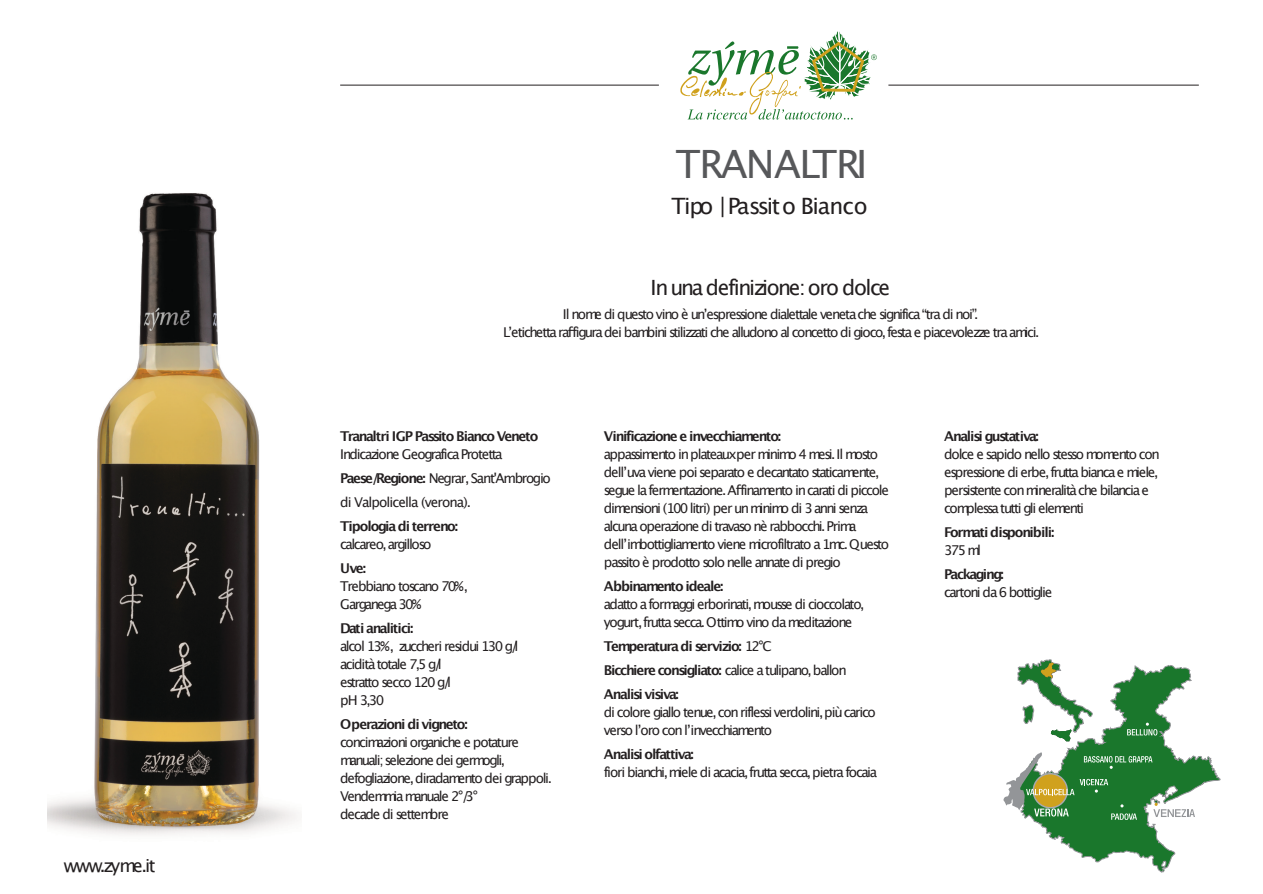
<style>
.page{position:relative;width:1263px;height:894px;background:#fff}
.page>*{position:absolute;margin:0;border:0;box-sizing:border-box;transform-origin:0 0}
.t1{font:39px "Lucida Grande";letter-spacing:-.045em;color:#57585a}
.t2{font:22.5px "Lucida Grande";letter-spacing:-.055em;color:#231f20}
.t3{font:21px "Lucida Grande";letter-spacing:-.07em;color:#231f20}
.t4{font:18px "Lucida Grande";letter-spacing:-.075em;color:#231f20}
.t5{font:13.5px/18px "Lucida Grande";letter-spacing:-.1em;color:#231f20}
.t6{font:700 13.5px/24px "Lucida Grande";letter-spacing:-.09em;color:#231f20}
.t7{font:700 13.5px "Lucida Grande";letter-spacing:-.11em;color:#231f20}
.t8{font:13.5px/18px "Lucida Grande";letter-spacing:-.12em;color:#231f20}
.t9{font:700 13.5px "Lucida Grande";letter-spacing:-.115em;color:#231f20}
.s1{font-weight:700}
.s2{font-weight:400}
</style>
<div class="page">
<svg style="left:680px;top:31px;width:197px;height:88px"></svg>
<hr style="left:340px;top:85px;width:319px;height:1px;background:#231f20">
<hr style="left:888px;top:85px;width:311px;height:1px;background:#231f20">
<svg style="left:1003px;top:659px;width:218px;height:214px"></svg>
<img style="left:48px;top:193px;width:249px;height:642px">
<h3 class="t4" style="left:64px;top:857px;width:93px">www.zyme.it</h3>
<h1 class="t1" style="left:676px;top:147px;width:193px">TRANALTRI</h1>
<h2 class="t2" style="left:671px;top:196px;width:198px">Tipo |Passito Bianco</h2>
<h3 class="t3" style="left:650px;top:279px;width:241px">In una definizione: oro dolce</h3>
<p class="t5" style="left:503px;top:306px;width:538px;text-align:center">Il nome di questo vino è unʼespressione dialettale veneta che significa “tra di noi”.<br>Lʼetichetta raffigura dei bambini stilizzati che alludono al concetto di gioco, festa e piacevolezze tra amici.</p>
<p class="t7" style="left:340px;top:430px;width:200px">Tranaltri IGP Passito Bianco Veneto</p>
<p class="t5" style="left:340px;top:443px;width:212px;line-height:24px">Indicazione Geografica Protetta<br><span class="s1">Paese/Regione:</span> Negrar, Sant'Ambrogio di Valpolicella (verona).</p>
<p class="t6" style="left:340px;top:515px;width:119px">Tipologia di terreno:</p>
<p class="t5" style="left:340px;top:536px;width:93px">calcareo, argilloso</p>
<p class="t6" style="left:340px;top:557px;width:27px">Uve:</p>
<p class="t8" style="left:340px;top:578px;width:130px">Trebbiano toscano 70%,<br>Garganega 30%</p>
<p class="t6" style="left:340px;top:617px;width:75px">Dati analitici:</p>
<p class="t5" style="left:340px;top:638px;width:180px">alcol 13%, zuccheri residui 130 g/l acidità totale 7,5 g/l<br>estratto secco 120 g/l<br>pH 3,30</p>
<p class="t6" style="left:340px;top:713px;width:129px">Operazioni di vigneto:</p>
<p class="t5" style="left:340px;top:734px;width:213px">concimazioni organiche e potature manuali; selezione dei germogli, defogliazione, diradamento dei grappoli.<br>Vendemmia manuale 2°/3°<br>decade di settembre</p>
<p class="t7" style="left:604px;top:430px;width:179px">Vinificazione e invecchiamento:</p>
<p class="t5" style="left:604px;top:446px;width:287px">appassimento in plateauxper minimo 4 mesi. Il mosto dellʼuva viene poi separato e decantato staticamente, segue la fermentazione. Affinamento in carati di piccole dimensioni (100 litri) per un minimo di 3 anni senza alcuna operazione di travaso nè rabbocchi. Prima dellʼimbottigliamento viene microfiltrato a 1mc. Questo passito è prodotto solo nelle annate di pregio</p>
<p class="t6" style="left:604px;top:575px;width:121px">Abbinamento ideale:</p>
<p class="t5" style="left:604px;top:596px;width:262px">adatto a formaggi erborinati, mousse di cioccolato, yogurt, frutta secca. Ottimo vino da meditazione</p>
<p class="t6" style="left:604px;top:635px;width:245px">Temperatura di servizio: <span class="s2">12°C<br></span>Bicchiere consigliato: <span class="s2">calice a tulipano, ballon<br></span>Analisi visiva:</p>
<p class="t5" style="left:604px;top:704px;width:274px">di colore giallo tenue, con riflessi verdolini, più carico verso lʼoro con lʼinvecchiamento</p>
<p class="t6" style="left:604px;top:743px;width:92px">Analisi olfattiva:</p>
<p class="t5" style="left:604px;top:764px;width:275px">fiori bianchi, miele di acacia, frutta secca, pietra focaia</p>
<p class="t9" style="left:944px;top:430px;width:96px">Analisi gustativa:</p>
<p class="t5" style="left:944px;top:446px;width:217px">dolce e sapido nello stesso momento con espressione di erbe, frutta bianca e miele, persistente con mineralità che bilancia e complessa tutti gli elementi</p>
<p class="t6" style="left:944px;top:521px;width:112px">Formati disponibili:</p>
<p class="t5" style="left:944px;top:542px;width:38px">375 ml</p>
<p class="t9" style="left:944px;top:568px;width:61px">Packaging:</p>
<p class="t5" style="left:944px;top:584px;width:110px">cartoni da 6 bottiglie</p>
</div>
